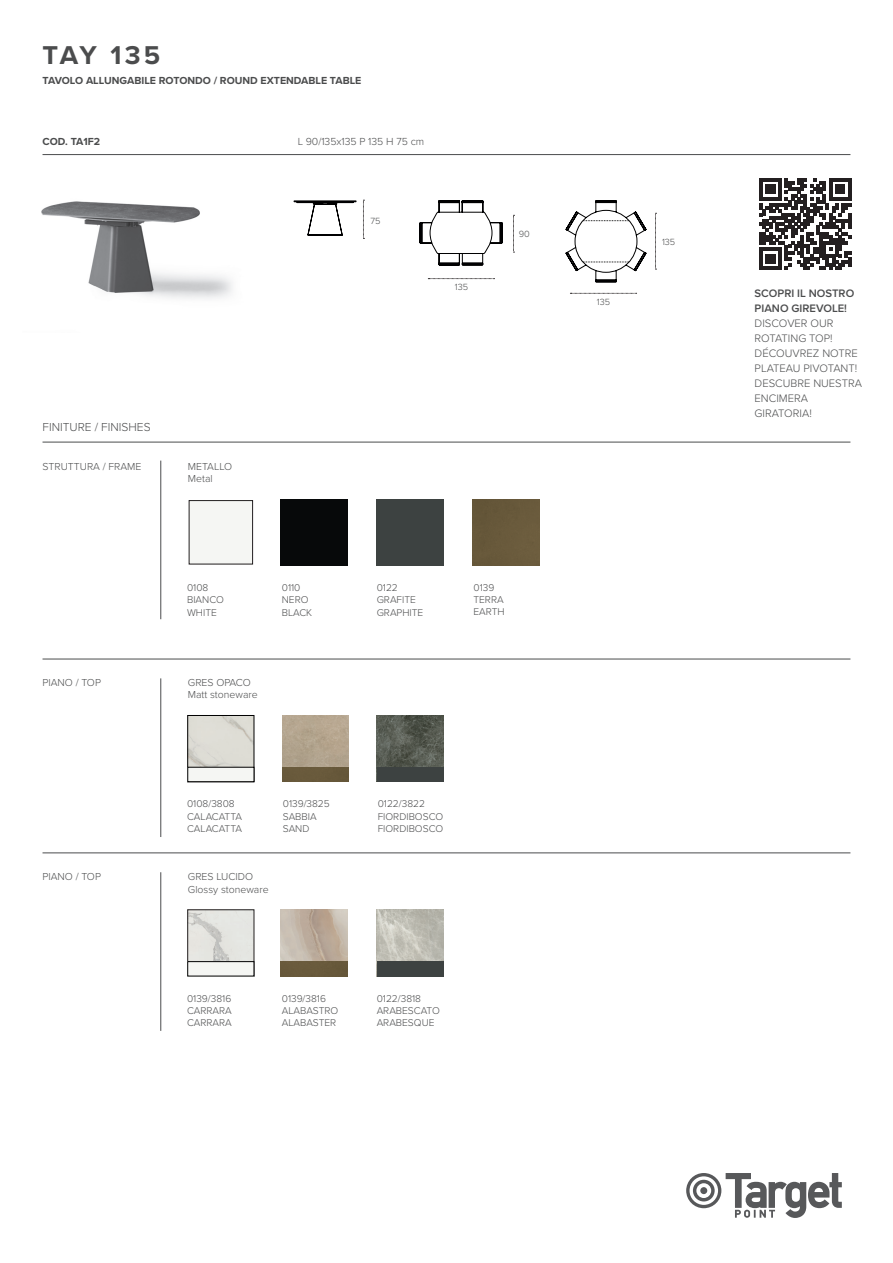
<style>
.page{position:relative;width:893px;height:1263px;background:#fff}
.page>*{position:absolute;margin:0;border:0;box-sizing:border-box;transform-origin:0 0}
.t1{font:700 26.7px "Proxima Nova";letter-spacing:.09em;color:#4b4c4d}
.t2{font:300 12px "Proxima Nova";color:#4b4c4d}
.t3{font:300 11.25px/15px "Proxima Nova";color:#4b4c4d}
.t4{font:600 11.25px/15px "Proxima Nova";color:#4b4c4d}
.Cod__top202{font:700 10.65px "Proxima Nova";color:#4b4c4d}
.t5{font:300 10.65px "Proxima Nova";color:#4b4c4d}
.gres_lucido{font:300 10.5px "Proxima Nova";color:#4b4c4d}
.nome_materiale{font:300 10.2px/12.3px "Proxima Nova";color:#4b4c4d}
.t6{font:300 9.3px "Proxima Nova";color:#4b4c4d}
</style>
<div class="page">
<hr style="left:43px;top:154px;width:807px;height:1px;background:#4b4c4d">
<hr style="left:43px;top:442px;width:807px;height:1px;background:#4b4c4d">
<div style="left:189px;top:500px;width:64px;height:64px;border:1px solid #231f20"></div>
<div style="left:281px;top:499px;width:66px;height:66px;background:#07090a"></div>
<div style="left:377px;top:499px;width:66px;height:66px;background:#3d4241"></div>
<div style="left:473px;top:499px;width:66px;height:66px;background:#68593b"></div>
<hr style="left:43px;top:659px;width:807px;height:1px;background:#4b4c4d">
<hr style="left:43px;top:853px;width:807px;height:1px;background:#4b4c4d">
<hr style="left:161px;top:461px;width:1px;height:158px;background:#4b4c4d">
<hr style="left:161px;top:678px;width:1px;height:159px;background:#4b4c4d">
<hr style="left:161px;top:872px;width:1px;height:159px;background:#4b4c4d">
<img style="left:41px;top:201px;width:192px;height:98px">
<img style="left:190px;top:717px;width:62px;height:50px">
<div style="left:188px;top:715px;width:66px;height:67px;border:1px solid #000"></div>
<img style="left:377px;top:715px;width:66px;height:52px">
<div style="left:282px;top:715px;width:66px;height:52px;background:#b4a48e"></div>
<img style="left:190px;top:912px;width:62px;height:49px">
<img style="left:281px;top:910px;width:66px;height:52px">
<img style="left:377px;top:910px;width:66px;height:52px">
<svg style="left:759px;top:178px;width:92px;height:92px"></svg>
<svg style="left:570px;top:293px;width:67px;height:1px"></svg>
<svg style="left:294px;top:200px;width:352px;height:82px"></svg>
<svg style="left:655px;top:213px;width:1px;height:57px"></svg>
<div style="left:188px;top:961px;width:66px;height:15px;border:1px solid #000"></div>
<img style="left:281px;top:962px;width:66px;height:14px">
<div style="left:188px;top:767px;width:66px;height:15px;border:1px solid #000"></div>
<img style="left:282px;top:767px;width:66px;height:15px">
<img style="left:377px;top:767px;width:66px;height:15px">
<img style="left:377px;top:962px;width:66px;height:14px">
<svg style="left:686px;top:1173px;width:156px;height:45px"></svg>
<p class="t1" style="left:43px;top:35px;width:119px">TAY 135</p>
<p class="Cod__top202" style="left:43px;top:72px;width:320px">TAVOLO ALLUNGABILE ROTONDO / ROUND EXTENDABLE TABLE</p>
<p class="Cod__top202" style="left:43px;top:133px;width:59px">COD. TA1F2</p>
<p class="t5" style="left:298px;top:133px;width:128px">L 90/135x135 P 135 H 75 cm</p>
<p class="t6" style="left:370px;top:213px;width:12px">75</p>
<p class="t6" style="left:455px;top:280px;width:15px">135</p>
<p class="t6" style="left:519px;top:226px;width:13px">90</p>
<p class="t2" style="left:43px;top:418px;width:110px">FINITURE / FINISHES</p>
<p class="gres_lucido" style="left:43px;top:458px;width:100px">STRUTTURA / FRAME</p>
<p class="gres_lucido" style="left:188px;top:458px;width:46px">METALLO</p>
<p class="gres_lucido" style="left:188px;top:471px;width:26px">Metal</p>
<p class="gres_lucido" style="left:42px;top:675px;width:60px">PIANO / TOP</p>
<p class="gres_lucido" style="left:42px;top:869px;width:60px">PIANO / TOP</p>
<p class="nome_materiale" style="left:187px;top:581px;width:23px">0108</p>
<p class="nome_materiale" style="left:187px;top:593px;width:38px">BIANCO</p>
<p class="nome_materiale" style="left:187px;top:605px;width:31px">WHITE</p>
<p class="nome_materiale" style="left:282px;top:581px;width:20px">0110</p>
<p class="nome_materiale" style="left:282px;top:593px;width:28px">NERO</p>
<p class="nome_materiale" style="left:282px;top:605px;width:32px">BLACK</p>
<p class="gres_lucido" style="left:188px;top:674px;width:65px">GRES OPACO</p>
<p class="gres_lucido" style="left:188px;top:687px;width:71px">Matt stoneware</p>
<p class="nome_materiale" style="left:377px;top:581px;width:23px">0122</p>
<p class="nome_materiale" style="left:377px;top:593px;width:41px">GRAFITE</p>
<p class="nome_materiale" style="left:377px;top:605px;width:48px">GRAPHITE</p>
<p class="nome_materiale" style="left:473px;top:581px;width:22px">0139</p>
<p class="nome_materiale" style="left:473px;top:593px;width:32px">TERRA</p>
<p class="nome_materiale" style="left:473px;top:605px;width:33px">EARTH</p>
<p class="nome_materiale" style="left:187px;top:797px;width:49px">0108/3808</p>
<p class="nome_materiale" style="left:187px;top:809px;width:56px">CALACATTA</p>
<p class="nome_materiale" style="left:187px;top:822px;width:56px">CALACATTA</p>
<p class="nome_materiale" style="left:283px;top:797px;width:48px">0139/3825</p>
<p class="nome_materiale" style="left:283px;top:809px;width:35px">SABBIA</p>
<p class="nome_materiale" style="left:283px;top:822px;width:28px">SAND</p>
<p class="gres_lucido" style="left:188px;top:869px;width:67px">GRES LUCIDO</p>
<p class="gres_lucido" style="left:188px;top:881px;width:82px">Glossy stoneware</p>
<p class="nome_materiale" style="left:378px;top:797px;width:67px">0122/3822<br>FIORDIBOSCO</p>
<p class="nome_materiale" style="left:378px;top:822px;width:67px">FIORDIBOSCO</p>
<p class="nome_materiale" style="left:187px;top:991px;width:46px">0139/3816</p>
<p class="nome_materiale" style="left:187px;top:1004px;width:46px">CARRARA</p>
<p class="nome_materiale" style="left:187px;top:1016px;width:46px">CARRARA</p>
<p class="nome_materiale" style="left:282px;top:991px;width:46px">0139/3816</p>
<p class="nome_materiale" style="left:282px;top:1004px;width:58px">ALABASTRO</p>
<p class="nome_materiale" style="left:282px;top:1016px;width:56px">ALABASTER</p>
<p class="nome_materiale" style="left:377px;top:991px;width:46px">0122/3818</p>
<p class="nome_materiale" style="left:377px;top:1004px;width:65px">ARABESCATO</p>
<p class="nome_materiale" style="left:377px;top:1016px;width:59px">ARABESQUE</p>
<p class="t6" style="left:597px;top:295px;width:15px">135</p>
<p class="t6" style="left:662px;top:235px;width:15px">135</p>
<p class="t4" style="left:755px;top:286px;width:101px">SCOPRI IL NOSTRO<br>PIANO GIREVOLE!</p>
<p class="t3" style="left:755px;top:315px;width:80px">DISCOVER OUR<br>ROTATING TOP!</p>
<p class="t3" style="left:755px;top:345px;width:105px">DÉCOUVREZ NOTRE<br>PLATEAU PIVOTANT!</p>
<p class="t3" style="left:755px;top:375px;width:109px">DESCUBRE NUESTRA<br>ENCIMERA</p>
<p class="t3" style="left:755px;top:405px;width:59px">GIRATORIA!</p>
</div>
